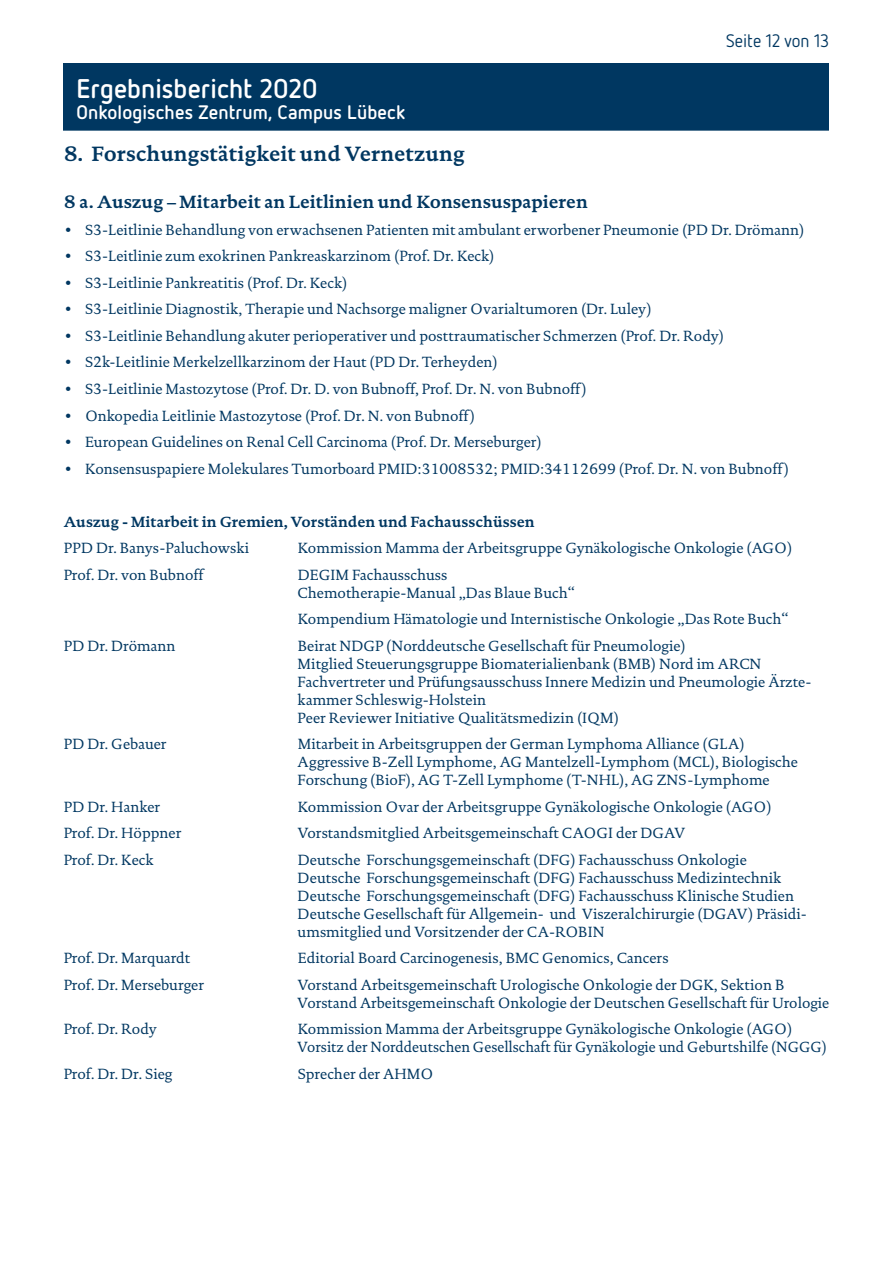
<style>
.page{position:relative;width:893px;height:1263px;background:#fff}
.page>*{position:absolute;margin:0;border:0;box-sizing:border-box;transform-origin:0 0}
.t1{font:700 27px "Netto OT";color:#fff}
.Subheadline{font:700 21px "DTL Documenta TOT";color:#003761}
.t2{font:700 19.5px "Netto OT";letter-spacing:.005em;color:#fff}
.Subheadline_2{font:700 18px "DTL Documenta TOT";color:#003761}
.t3{font:18px "Netto OT";color:#003761}
.Fließ{font:15px/18px "DTL Documenta TOT";color:#003761}
.Fließ-2{font:700 15px "DTL Documenta TOT";color:#003761}
</style>
<div class="page">
<div style="left:64px;top:64px;width:765px;height:68px;background:#003761"></div>
<hr style="left:43px;top:131px;width:807px;height:4px;background:#fff">
<h1 class="t1" style="left:77px;top:71px;width:243px">Ergebnisbericht 2020</h1>
<h3 class="t2" style="left:77px;top:100px;width:330px">Onkologisches Zentrum, Campus Lübeck</h3>
<p class="t3" style="left:726px;top:29px;width:104px">Seite 12 von 13</p>
<p class="Subheadline" style="left:64px;top:140px;width:402px">8. Forschungstätigkeit und Vernetzung</p>
<p class="Subheadline_2" style="left:64px;top:191px;width:525px">8 a. Auszug – Mitarbeit an Leitlinien und Konsensuspapieren</p>
<p class="Fließ" style="left:64px;top:221px;width:742px">• S3-Leitlinie Behandlung von erwachsenen Patienten mit ambulant erworbener Pneumonie (PD Dr. Drömann)</p>
<p class="Fließ" style="left:64px;top:247px;width:432px">• S3-Leitlinie zum exokrinen Pankreaskarzinom (Prof. Dr. Keck)</p>
<p class="Fließ" style="left:64px;top:274px;width:285px">• S3-Leitlinie Pankreatitis (Prof. Dr. Keck)</p>
<p class="Fließ" style="left:64px;top:300px;width:589px">• S3-Leitlinie Diagnostik, Therapie und Nachsorge maligner Ovarialtumoren (Dr. Luley)</p>
<p class="Fließ" style="left:64px;top:327px;width:662px">• S3-Leitlinie Behandlung akuter perioperativer und posttraumatischer Schmerzen (Prof. Dr. Rody)</p>
<p class="Fließ" style="left:64px;top:353px;width:435px">• S2k-Leitlinie Merkelzellkarzinom der Haut (PD Dr. Terheyden)</p>
<p class="Fließ" style="left:64px;top:380px;width:525px">• S3-Leitlinie Mastozytose (Prof. Dr. D. von Bubnoff, Prof. Dr. N. von Bubnoff)</p>
<p class="Fließ" style="left:64px;top:406px;width:413px">• Onkopedia Leitlinie Mastozytose (Prof. Dr. N. von Bubnoff)</p>
<p class="Fließ" style="left:64px;top:433px;width:479px">• European Guidelines on Renal Cell Carcinoma (Prof. Dr. Merseburger)</p>
<p class="Fließ" style="left:64px;top:459px;width:727px">• Konsensuspapiere Molekulares Tumorboard PMID:31008532; PMID:34112699 (Prof. Dr. N. von Bubnoff)</p>
<p class="Fließ-2" style="left:64px;top:512px;width:472px">Auszug - Mitarbeit in Gremien, Vorständen und Fachausschüssen</p>
<p class="Fließ" style="left:64px;top:539px;width:187px">PPD Dr. Banys-Paluchowski</p>
<p class="Fließ" style="left:298px;top:539px;width:496px">Kommission Mamma der Arbeitsgruppe Gynäkologische Onkologie (AGO)</p>
<p class="Fließ" style="left:64px;top:565px;width:141px">Prof. Dr. von Bubnoff</p>
<p class="Fließ" style="left:298px;top:565px;width:279px">DEGIM Fachausschuss<br>Chemotherapie-Manual „Das Blaue Buch“</p>
<p class="Fließ" style="left:298px;top:610px;width:493px">Kompendium Hämatologie und Internistische Onkologie „Das Rote Buch“</p>
<p class="Fließ" style="left:64px;top:636px;width:113px">PD Dr. Drömann</p>
<p class="Fließ" style="left:298px;top:636px;width:515px">Beirat NDGP (Norddeutsche Gesellschaft für Pneumologie)<br>Mitglied Steuerungsgruppe Biomaterialienbank (BMB) Nord im ARCN Fachvertreter und Prüfungsausschuss Innere Medizin und Pneumologie Ärzte&shy;kammer Schleswig-Holstein<br>Peer Reviewer Initiative Qualitätsmedizin (IQM)</p>
<p class="Fließ" style="left:64px;top:735px;width:104px">PD Dr. Gebauer</p>
<p class="Fließ" style="left:298px;top:735px;width:502px">Mitarbeit in Arbeitsgruppen der German Lymphoma Alliance (GLA)<br>Aggressive B-Zell Lymphome, AG Mantelzell-Lymphom (MCL), Biologische<br>Forschung (BioF), AG T-Zell Lymphome (T-NHL), AG ZNS-Lymphome</p>
<p class="Fließ" style="left:64px;top:797px;width:98px">PD Dr. Hanker</p>
<p class="Fließ" style="left:298px;top:797px;width:475px">Kommission Ovar der Arbeitsgruppe Gynäkologische Onkologie (AGO)</p>
<p class="Fließ" style="left:64px;top:824px;width:119px">Prof. Dr. Höppner</p>
<p class="Fließ" style="left:298px;top:824px;width:389px">Vorstandsmitglied Arbeitsgemeinschaft CAOGI der DGAV</p>
<p class="Fließ" style="left:64px;top:850px;width:91px">Prof. Dr. Keck</p>
<p class="Fließ" style="left:298px;top:850px;width:511px">Deutsche Forschungsgemeinschaft (DFG) Fachausschuss Onkologie Deutsche Forschungsgemeinschaft (DFG) Fachausschuss Medizintechnik Deutsche Forschungsgemeinschaft (DFG) Fachausschuss Klinische Studien Deutsche Gesellschaft für Allgemein- und Viszeralchirurgie (DGAV) Präsidi&shy;umsmitglied und Vorsitzender der CA-ROBIN</p>
<p class="Fließ" style="left:64px;top:949px;width:128px">Prof. Dr. Marquardt</p>
<p class="Fließ" style="left:298px;top:949px;width:372px">Editorial Board Carcinogenesis, BMC Genomics, Cancers</p>
<p class="Fließ" style="left:64px;top:975px;width:142px">Prof. Dr. Merseburger</p>
<p class="Fließ" style="left:298px;top:975px;width:533px">Vorstand Arbeitsgemeinschaft Urologische Onkologie der DGK, Sektion B<br>Vorstand Arbeitsgemeinschaft Onkologie der Deutschen Gesellschaft für Urologie</p>
<p class="Fließ" style="left:64px;top:1020px;width:95px">Prof. Dr. Rody</p>
<p class="Fließ" style="left:298px;top:1020px;width:531px">Kommission Mamma der Arbeitsgruppe Gynäkologische Onkologie (AGO)<br>Vorsitz der Norddeutschen Gesellschaft für Gynäkologie und Geburtshilfe (NGGG)</p>
<p class="Fließ" style="left:64px;top:1064px;width:110px">Prof. Dr. Dr. Sieg</p>
<p class="Fließ" style="left:298px;top:1064px;width:137px">Sprecher der AHMO</p>
</div>
